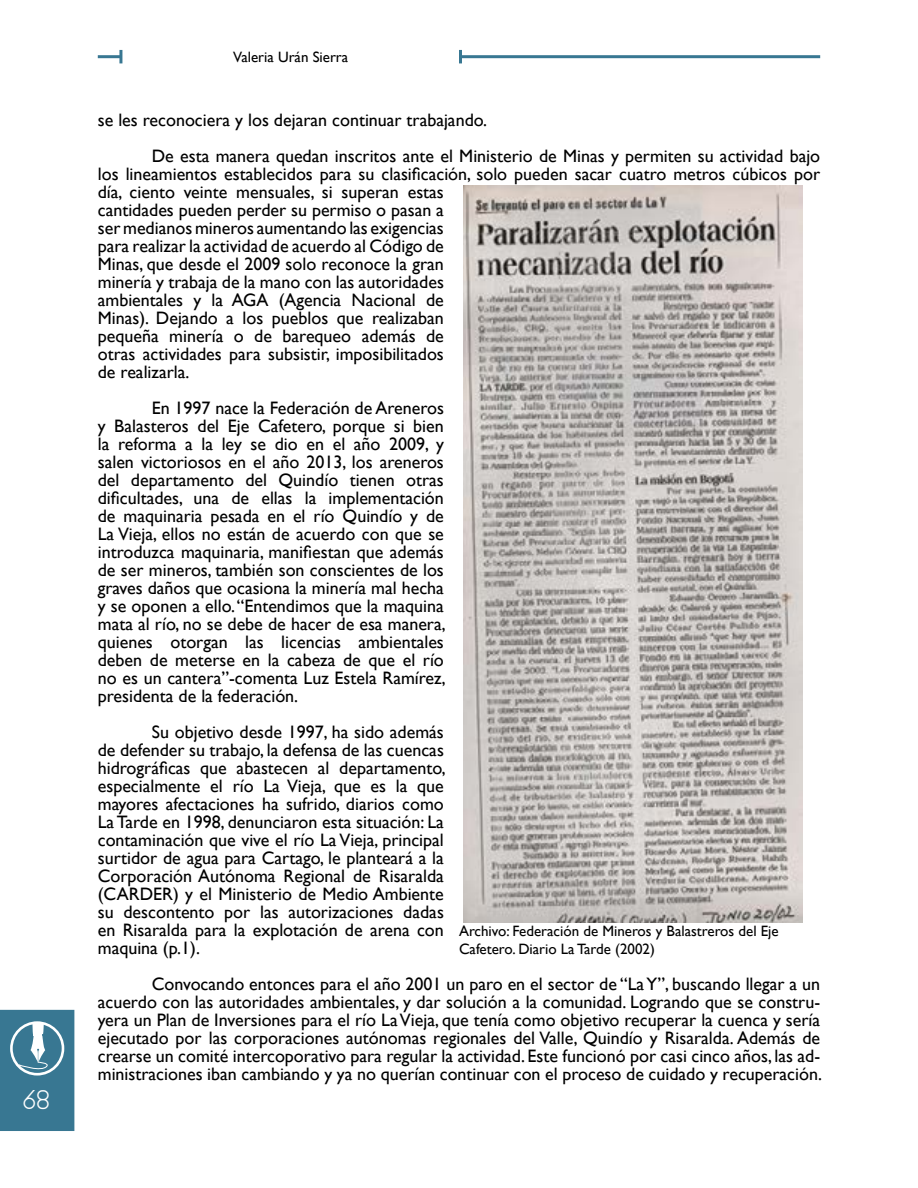
<style>
.page{position:relative;width:918px;height:1188px;background:#fff}
.page>*{position:absolute;margin:0;border:0;box-sizing:border-box;transform-origin:0 0}
.t1{font:36px "Gasalt";color:#fff}
.t2{font:18px/18px "Gill Sans";color:#000;text-align:justify}
.t3{font:15px/18px "Gill Sans";color:#000}
</style>
<div class="page">
<hr style="left:460px;top:55px;width:360px;height:3px;background:#387792">
<svg style="left:459px;top:50px;width:3px;height:13px"></svg>
<hr style="left:98px;top:55px;width:23px;height:3px;background:#387792">
<svg style="left:119px;top:50px;width:3px;height:13px"></svg>
<div style="left:1px;top:1011px;width:73px;height:119px;background:#387792"></div>
<div style="left:0;top:1010px;width:74px;height:121px;border:2px solid #387792"></div>
<svg style="left:10px;top:1021px;width:54px;height:55px"></svg>
<img style="left:463px;top:185px;width:339px;height:738px">
<h1 class="t1" style="left:23px;top:1083px;width:29px">68</h1>
<p class="t3" style="left:233px;top:48px;width:116px">Valeria Urán Sierra</p>
<p class="t2" style="left:152px;top:102px;width:670px;line-height:36px;text-indent:-54px">se les reconociera y los dejaran continuar trabajando.<br>De esta manera quedan inscritos ante el Ministerio de Minas y permiten su actividad bajo</p>
<p class="t2" style="left:98px;top:165px;width:724px;text-align:left">los lineamientos establecidos para su clasificación, solo pueden sacar cuatro metros cúbicos por día, ciento veinte mensuales, si superan estas<br>cantidades pueden perder su permiso o pasan a<br>ser medianos mineros aumentando las exigencias<br>para realizar la actividad de acuerdo al Código de<br>Minas, que desde el 2009 solo reconoce la gran<br>minería y trabaja de la mano con las autoridades<br>ambientales y la AGA (Agencia Nacional de<br>Minas). Dejando a los pueblos que realizaban<br>pequeña minería o de barequeo además de<br>otras actividades para subsistir, imposibilitados<br>de realizarla.</p>
<p class="t2" style="left:98px;top:399px;width:349px;text-indent:54px">En 1997 nace la Federación de Areneros y Balasteros del Eje Cafetero, porque si bien la reforma a la ley se dio en el año 2009, y salen victoriosos en el año 2013, los areneros del departamento del Quindío tienen otras dificultades, una de ellas la implementación de maquinaria pesada en el río Quindío y de La Vieja, ellos no están de acuerdo con que se introduzca maquinaria, manifiestan que además de ser mineros, también son conscientes de los graves daños que ocasiona la minería mal hecha y se oponen a ello. “Entendimos que la maquina mata al río, no se debe de hacer de esa manera, quienes otorgan las licencias ambientales deben de meterse en la cabeza de que el río no es un cantera”-comenta Luz Estela Ramírez, presidenta de la federación.</p>
<p class="t2" style="left:98px;top:723px;width:349px;text-indent:54px">Su objetivo desde 1997, ha sido además de defender su trabajo, la defensa de las cuencas hidrográficas que abastecen al departamento, especialmente el río La Vieja, que es la que mayores afectaciones ha sufrido, diarios como La Tarde en 1998, denunciaron esta situación: La contaminación que vive el río La Vieja, principal surtidor de agua para Cartago, le planteará a la Corporación Autónoma Regional de Risaralda (CARDER) y el Ministerio de Medio Ambiente su descontento por las autorizaciones dadas en Risaralda para la explotación de arena con maquina (p.1).</p>
<p class="t2" style="left:98px;top:975px;width:726px;text-indent:54px">Convocando entonces para el año 2001 un paro en el sector de “La Y”, buscando llegar a un acuerdo con las autoridades ambientales, y dar solución a la comunidad. Logrando que se constru&shy;yera un Plan de Inversiones para el río La Vieja, que tenía como objetivo recuperar la cuenca y sería ejecutado por las corporaciones autónomas regionales del Valle, Quindío y Risaralda. Además de crearse un comité intercoporativo para regular la actividad. Este funcionó por casi cinco años, las ad&shy;ministraciones iban cambiando y ya no querían continuar con el proceso de cuidado y recuperación.</p>
<p class="t3" style="left:459px;top:922px;width:321px">Archivo: Federación de Mineros y Balastreros del Eje<br>Cafetero. Diario La Tarde (2002)</p>
</div>
